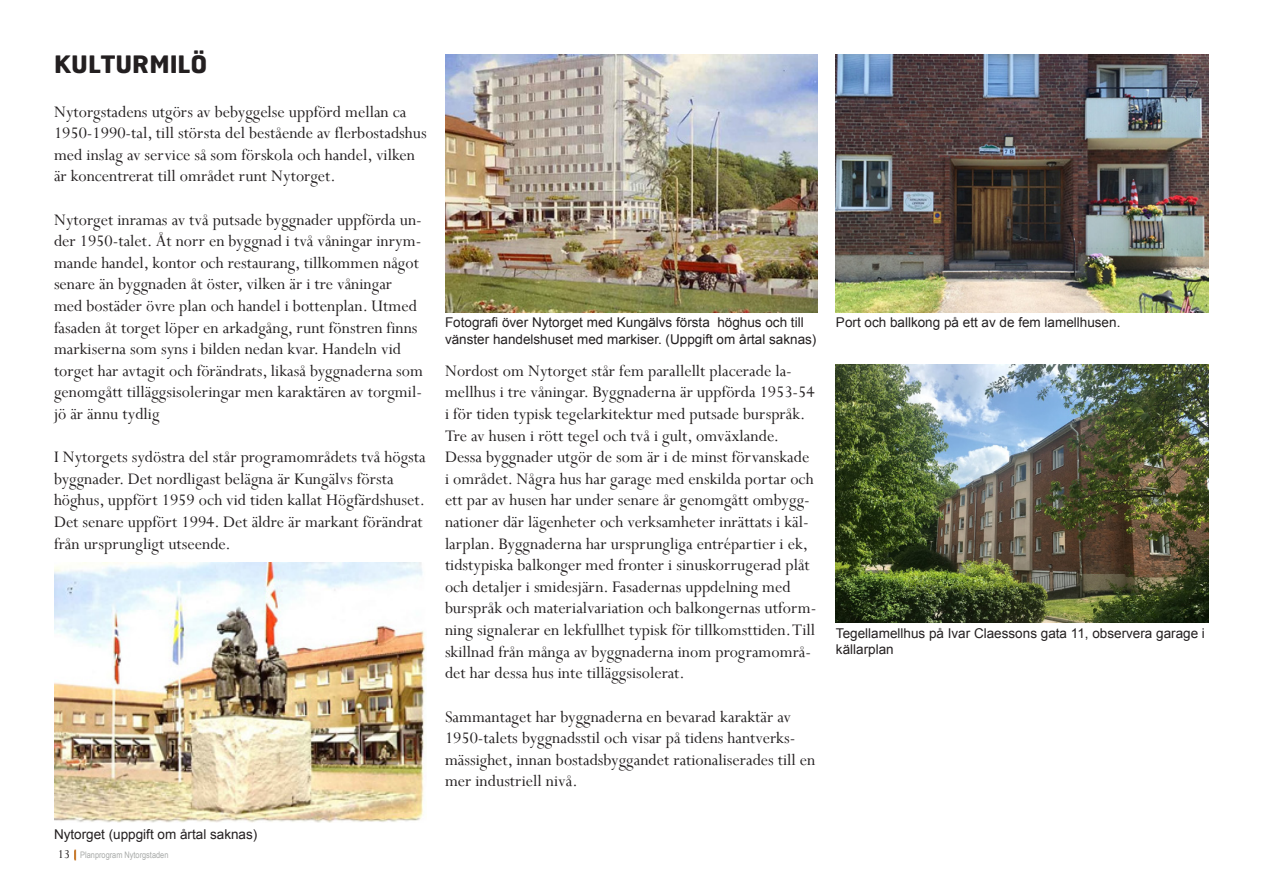
<style>
.page{position:relative;width:1263px;height:893px;background:#fff}
.page>*{position:absolute;margin:0;border:0;box-sizing:border-box;transform-origin:0 0}
.Rubrik_1{font:700 24px "Hermes";color:#231f20}
.Brödtext{font:18px/21.6px "Perpetua";color:#231f20}
.Bildtext{font:13.5px/16.2px "Arial";color:#231f20}
.t1{font:9px "Arial Narrow";color:#a8aaa9}
.s1{font-family:"Perpetua";font-size:13.5px;color:#231f20}
</style>
<div class="page">
<img style="left:54px;top:563px;width:371px;height:260px">
<img style="left:445px;top:54px;width:373px;height:258px">
<img style="left:836px;top:54px;width:373px;height:258px">
<img style="left:836px;top:365px;width:373px;height:258px">
<svg style="left:74px;top:850px;width:2px;height:10px"></svg>
<p class="Rubrik_1" style="left:54px;top:49px;width:155px">KULTURMILÖ</p>
<p class="Brödtext" style="left:54px;top:100px;width:374px">Nytorgstadens utgörs av bebyggelse uppförd mellan ca 1950-1990-tal, till största del bestående av flerbostadshus med inslag av service så som förskola och handel, vilken är koncentrerat till området runt Nytorget.</p>
<p class="Brödtext" style="left:54px;top:208px;width:371px">Nytorget inramas av två putsade byggnader uppförda un&shy;der 1950-talet. Åt norr en byggnad i två våningar inrym&shy;mande handel, kontor och restaurang, tillkommen något senare än byggnaden åt öster, vilken är i tre våningar med bostäder övre plan och handel i bottenplan. Utmed fasaden åt torget löper en arkadgång, runt fönstren finns markiserna som syns i bilden nedan kvar. Handeln vid torget har avtagit och förändrats, likaså byggnaderna som genomgått tilläggsisoleringar men karaktären av torgmil&shy;jö är ännu tydlig</p>
<p class="Brödtext" style="left:54px;top:446px;width:373px">I Nytorgets sydöstra del står programområdets två högsta byggnader. Det nordligast belägna är Kungälvs första höghus, uppfört 1959 och vid tiden kallat Högfärdshuset.<br>Det senare uppfört 1994. Det äldre är markant förändrat från ursprungligt utseende.</p>
<p class="Bildtext" style="left:54px;top:826px;width:205px">Nytorget (uppgift om årtal saknas)</p>
<p class="t1" style="left:58px;top:848px;width:112px"><span class="s1">13</span> Planprogram Nytorgstaden</p>
<p class="Bildtext" style="left:445px;top:315px;width:373px">Fotografi över Nytorget med Kungälvs första höghus och till vänster handelshuset med markiser. (Uppgift om årtal saknas)</p>
<p class="Bildtext" style="left:836px;top:315px;width:286px">Port och ballkong på ett av de fem lamellhusen.</p>
<p class="Brödtext" style="left:445px;top:360px;width:373px">Nordost om Nytorget står fem parallellt placerade la&shy;mellhus i tre våningar. Byggnaderna är uppförda 1953-54 i för tiden typisk tegelarkitektur med putsade burspråk.<br>Tre av husen i rött tegel och två i gult, omväxlande.<br>Dessa byggnader utgör de som är i de minst förvanskade i området. Några hus har garage med enskilda portar och ett par av husen har under senare år genomgått ombygg&shy;nationer där lägenheter och verksamheter inrättats i käl&shy;larplan. Byggnaderna har ursprungliga entrépartier i ek, tidstypiska balkonger med fronter i sinuskorrugerad plåt och detaljer i smidesjärn. Fasadernas uppdelning med burspråk och materialvariation och balkongernas utform&shy;ning signalerar en lekfullhet typisk för tillkomsttiden. Till skillnad från många av byggnaderna inom programområ&shy;det har dessa hus inte tilläggsisolerat.</p>
<p class="Brödtext" style="left:445px;top:705px;width:372px">Sammantaget har byggnaderna en bevarad karaktär av 1950-talets byggnadsstil och visar på tidens hantverks&shy;mässighet, innan bostadsbyggandet rationaliserades till en mer industriell nivå.</p>
<p class="Bildtext" style="left:836px;top:625px;width:370px">Tegellamellhus på Ivar Claessons gata 11, observera garage i källarplan</p>
</div>
